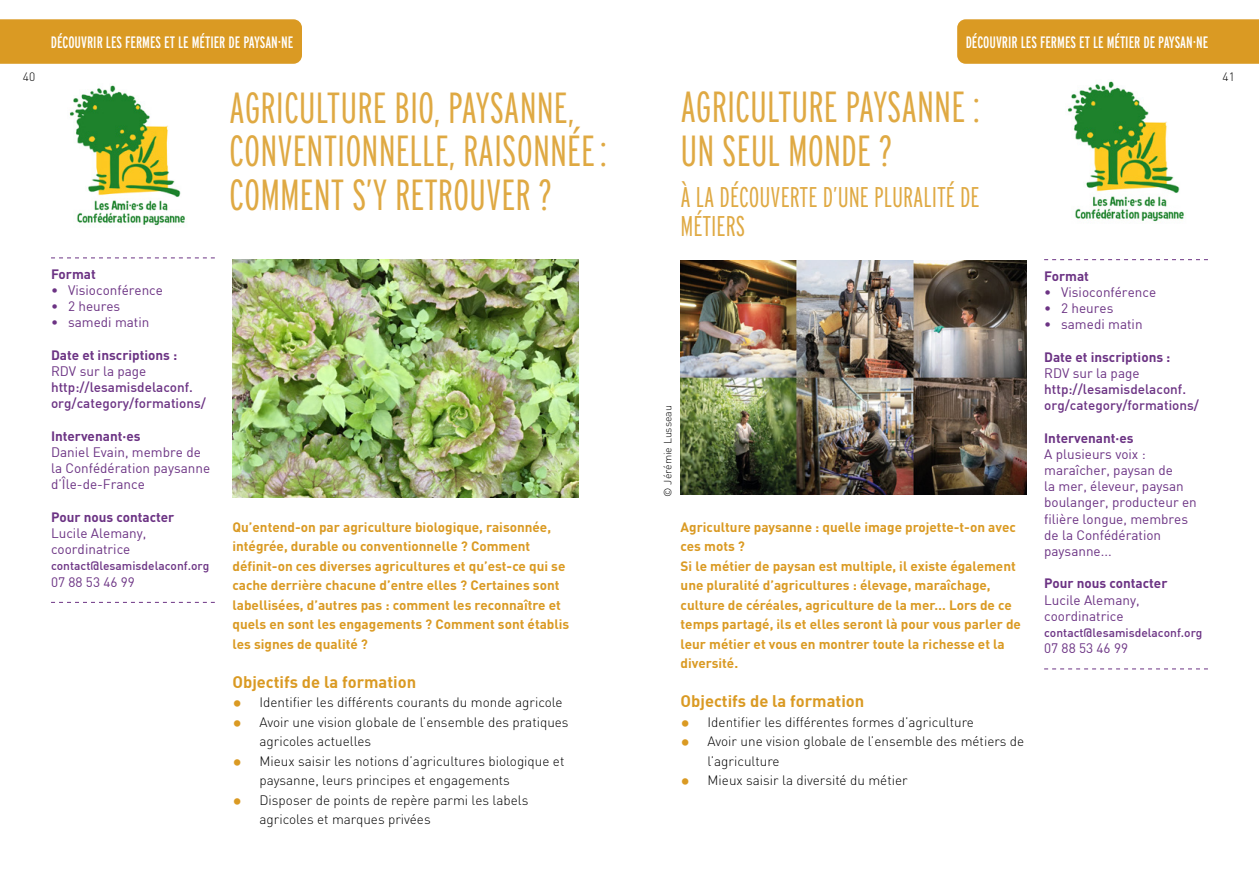
<style>
.page{position:relative;width:1259px;height:893px;background:#fff}
.page>*{position:absolute;margin:0;border:0;box-sizing:border-box;transform-origin:0 0}
.t1{font:300 43.5px/43.5px "Interstate Compressed";color:#dfa943}
.t2{font:300 28.5px/28.5px "Interstate Compressed";color:#dfa943}
.t3{font:16.5px "Interstate Compressed";color:#fff}
.t4{font:16.5px "DIN Bold";color:#da9a23}
.t5{font:700 13.5px/19.5px "DINOT";color:#da9a23}
.t6{font:300 13.5px/19.5px "DINOT";color:#000}
.t7{font:13.5px/16.2px "DIN";color:#6c3384}
.t8{font:700 13.5px "DINOT";color:#6c3384}
.t9{font:500 13.5px/16.2px "DIN";color:#6c3384}
.t10{font:500 12px "DIN";color:#6c3384}
.t11{font:300 12px "DINOT";color:#000}
.t12{font:300 10.5px "DINOT";color:#000}
.s1{font-family:"DIN Bold";font-weight:400;font-size:19.5px;color:#da9a23}
</style>
<div class="page">
<img style="left:69px;top:85px;width:116px;height:141px">
<div style="left:0;top:19px;width:302px;height:45px;background:#da9a23"></div>
<svg style="left:51px;top:602px;width:164px;height:1px"></svg>
<svg style="left:51px;top:257px;width:164px;height:1px"></svg>
<img style="left:232px;top:259px;width:346px;height:239px">
<svg style="left:1044px;top:668px;width:164px;height:1px"></svg>
<svg style="left:1044px;top:259px;width:164px;height:1px"></svg>
<img style="left:680px;top:260px;width:346px;height:234px">
<div style="left:957px;top:19px;width:302px;height:45px;background:#da9a23"></div>
<img style="left:1067px;top:81px;width:117px;height:141px">
<p class="t3" style="left:51px;top:33px;width:244px">DÉCOUVRIR LES FERMES ET LE MÉTIER DE PAYSAN·NE</p>
<p class="t3" style="left:965px;top:33px;width:244px">DÉCOUVRIR LES FERMES ET LE MÉTIER DE PAYSAN·NE</p>
<p class="t11" style="left:23px;top:69px;width:14px">40</p>
<p class="t11" style="left:1222px;top:69px;width:14px">41</p>
<h1 class="t1" style="left:229px;top:85px;width:379px">AGRICULTURE BIO, PAYSANNE,<br>CONVENTIONNELLE, RAISONNÉE:<br>COMMENT S’Y RETROUVER ?</h1>
<h1 class="t1" style="left:680px;top:85px;width:301px">AGRICULTURE PAYSANNE :<br>UN SEUL MONDE ?</h1>
<h2 class="t2" style="left:680px;top:183px;width:301px">À LA DÉCOUVERTE D’UNE PLURALITÉ DE<br>MÉTIERS</h2>
<p class="t8" style="left:51px;top:265px;width:46px">Format</p>
<p class="t7" style="left:51px;top:282px;width:114px">• Visioconférence</p>
<p class="t7" style="left:51px;top:298px;width:71px">• 2 heures</p>
<p class="t7" style="left:51px;top:314px;width:100px">• samedi matin</p>
<p class="t8" style="left:51px;top:346px;width:128px">Date et inscriptions :</p>
<p class="t7" style="left:51px;top:363px;width:97px">RDV sur la page</p>
<p class="t9" style="left:51px;top:379px;width:156px">http://lesamisdelaconf. org/category/formations/</p>
<p class="t8" style="left:51px;top:427px;width:91px">Intervenant·es</p>
<p class="t7" style="left:51px;top:444px;width:161px">Daniel Evain, membre de la Confédération paysanne d’Île-de-France</p>
<p class="t8" style="left:51px;top:508px;width:125px">Pour nous contacter</p>
<p class="t7" style="left:51px;top:525px;width:97px">Lucile Alemany, coordinatrice</p>
<p class="t10" style="left:51px;top:558px;width:160px">contact@lesamisdelaconf.org</p>
<p class="t7" style="left:51px;top:573px;width:85px">07 88 53 46 99</p>
<p class="t5" style="left:232px;top:517px;width:338px">Qu’entend-on par agriculture biologique, raisonnée, intégrée, durable ou conventionnelle ? Comment définit-on ces diverses agricultures et qu’est-ce qui se cache derrière chacune d’entre elles ? Certaines sont labellisées, d’autres pas : comment les reconnaître et quels en sont les engagements ? Comment sont établis les signes de qualité ?</p>
<p class="t4" style="left:232px;top:671px;width:185px">Objectifs de la formation</p>
<p class="t6" style="left:232px;top:693px;width:332px"><span class="s1">•</span> Identifier les différents courants du monde agricole</p>
<p class="t6" style="left:259px;top:712px;width:311px;text-indent:-27px"><span class="s1">•</span> Avoir une vision globale de l’ensemble des pratiques agricoles actuelles</p>
<p class="t6" style="left:259px;top:751px;width:306px;text-indent:-27px"><span class="s1">•</span> Mieux saisir les notions d’agricultures biologique et paysanne, leurs principes et engagements</p>
<p class="t6" style="left:259px;top:790px;width:270px;text-indent:-27px"><span class="s1">•</span> Disposer de points de repère parmi les labels agricoles et marques privées</p>
<p class="t12" style="left:661px;top:497px;width:93px;rotate:-90deg">© Jérémie Lusseau</p>
<p class="t5" style="left:680px;top:517px;width:342px">Agriculture paysanne : quelle image projette-t-on avec ces mots ?<br>Si le métier de paysan est multiple, il existe également une pluralité d’agricultures : élevage, maraîchage, culture de céréales, agriculture de la mer… Lors de ce temps partagé, ils et elles seront là pour vous parler de leur métier et vous en montrer toute la richesse et la diversité.</p>
<p class="t4" style="left:680px;top:691px;width:185px">Objectifs de la formation</p>
<p class="t6" style="left:680px;top:712px;width:295px"><span class="s1">•</span> Identifier les différentes formes d’agriculture</p>
<p class="t6" style="left:707px;top:732px;width:318px;text-indent:-27px"><span class="s1">•</span> Avoir une vision globale de l’ensemble des métiers de l’agriculture</p>
<p class="t6" style="left:680px;top:771px;width:228px"><span class="s1">•</span> Mieux saisir la diversité du métier</p>
<p class="t8" style="left:1044px;top:267px;width:46px">Format</p>
<p class="t7" style="left:1044px;top:284px;width:114px">• Visioconférence</p>
<p class="t7" style="left:1044px;top:300px;width:71px">• 2 heures</p>
<p class="t7" style="left:1044px;top:316px;width:100px">• samedi matin</p>
<p class="t8" style="left:1044px;top:348px;width:128px">Date et inscriptions :</p>
<p class="t7" style="left:1044px;top:365px;width:97px">RDV sur la page</p>
<p class="t9" style="left:1044px;top:381px;width:156px">http://lesamisdelaconf. org/category/formations/</p>
<p class="t8" style="left:1044px;top:429px;width:91px">Intervenant·es</p>
<p class="t7" style="left:1044px;top:446px;width:154px">A plusieurs voix : maraîcher, paysan de<br>la mer, éleveur, paysan boulanger, producteur en filière longue, membres de la Confédération paysanne...</p>
<p class="t8" style="left:1044px;top:575px;width:125px">Pour nous contacter</p>
<p class="t7" style="left:1044px;top:591px;width:97px">Lucile Alemany, coordinatrice</p>
<p class="t10" style="left:1044px;top:625px;width:160px">contact@lesamisdelaconf.org</p>
<p class="t7" style="left:1044px;top:640px;width:85px">07 88 53 46 99</p>
</div>
